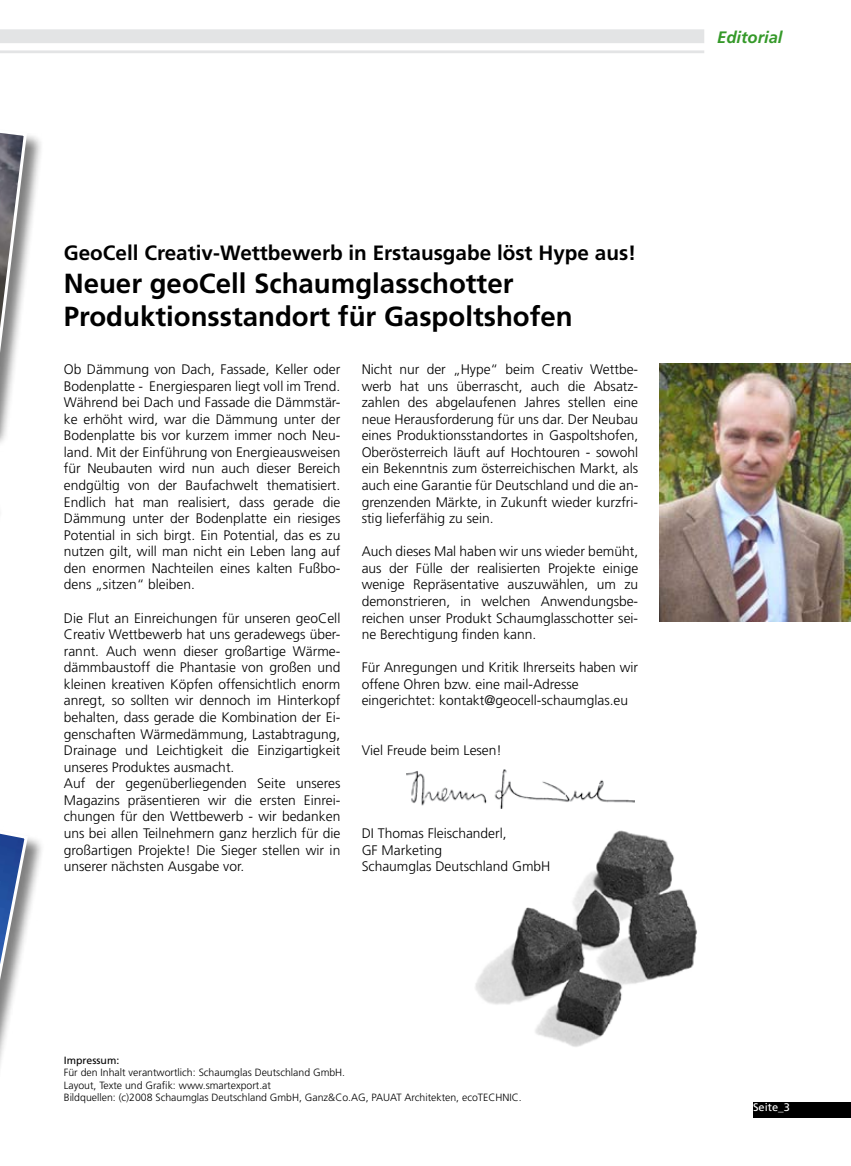
<style>
.page{position:relative;width:851px;height:1166px;background:#fff}
.page>*{position:absolute;margin:0;border:0;box-sizing:border-box;transform-origin:0 0}
.t1{font:700 27.6px/33.2px "Frutiger";color:#000}
.t2{font:700 20.7px "Frutiger";color:#000}
.t3{font:italic 700 16.5px "Frutiger";color:#359929}
.t4{font:300 13.8px/16.5px "Frutiger";color:#000;text-align:justify}
.t5{font:11.1px "Frutiger";color:#fff}
.t6{font:300 10.5px/12.6px "Frutiger";color:#000}
.t7{font:10.5px "Frutiger";color:#000}
</style>
<div class="page">
<img style="left:475px;top:830px;width:222px;height:217px">
<div style="left:753px;top:1101px;width:97px;height:16px;background:#000"></div>
<hr style="left:0;top:50px;width:704px;height:3px;background:#e3e4e5">
<div style="left:0;top:29px;width:704px;height:14px;background:#e3e4e5"></div>
<img style="left:406px;top:769px;width:228px;height:39px">
<img style="left:659px;top:364px;width:191px;height:257px">
<div style="left:0;top:84px;width:52px;height:369px;background:#000;opacity:.5"></div>
<svg style="left:0;top:84px;width:29px;height:347px"></svg>
<svg style="left:0;top:836px;width:30px;height:229px"></svg>
<div style="left:0;top:305px;width:12px;height:564px;background:#000;opacity:.5"></div>
<p class="t3" style="left:717px;top:27px;width:67px">Editorial</p>
<h2 class="t2" style="left:64px;top:240px;width:574px">GeoCell Creativ-Wettbewerb in Erstausgabe löst Hype aus!</h2>
<h1 class="t1" style="left:64px;top:266px;width:510px">Neuer geoCell Schaumglasschotter<br>Produktionsstandort für Gaspoltshofen</h1>
<p class="t4" style="left:361px;top:361px;width:278px">Nicht nur der „Hype“ beim Creativ Wettbe&shy;werb hat uns überrascht, auch die Absatz&shy;zahlen des abgelaufenen Jahres stellen eine neue Herausforderung für uns dar. Der Neubau eines Produktionsstandortes in Gaspoltshofen, Oberösterreich läuft auf Hochtouren - sowohl ein Bekenntnis zum österreichischen Markt, als auch eine Garantie für Deutschland und die an&shy;grenzenden Märkte, in Zukunft wieder kurzfri&shy;stig lieferfähig zu sein.</p>
<p class="t4" style="left:361px;top:543px;width:278px">Auch dieses Mal haben wir uns wieder bemüht, aus der Fülle der realisierten Projekte einige wenige Repräsentative auszuwählen, um zu demonstrieren, in welchen Anwendungsbe&shy;reichen unser Produkt Schaumglasschotter sei&shy;ne Berechtigung finden kann.</p>
<p class="t4" style="left:361px;top:659px;width:278px;text-align:left">Für Anregungen und Kritik Ihrerseits haben wir offene Ohren bzw. eine mail-Adresse eingerichtet: kontakt@geocell-schaumglas.eu</p>
<p class="t4" style="left:361px;top:741px;width:142px">Viel Freude beim Lesen!</p>
<p class="t4" style="left:64px;top:361px;width:278px">Ob Dämmung von Dach, Fassade, Keller oder Bodenplatte - Energiesparen liegt voll im Trend.<br>Während bei Dach und Fassade die Dämmstär&shy;ke erhöht wird, war die Dämmung unter der Bodenplatte bis vor kurzem immer noch Neu&shy;land. Mit der Einführung von Energieausweisen für Neubauten wird nun auch dieser Bereich endgültig von der Baufachwelt thematisiert.<br>Endlich hat man realisiert, dass gerade die Dämmung unter der Bodenplatte ein riesiges Potential in sich birgt. Ein Potential, das es zu nutzen gilt, will man nicht ein Leben lang auf den enormen Nachteilen eines kalten Fußbo&shy;dens „sitzen“ bleiben.</p>
<p class="t4" style="left:64px;top:609px;width:278px;text-align:left">Die Flut an Einreichungen für unseren geoCell Creativ Wettbewerb hat uns geradewegs über&shy;rannt. Auch wenn dieser großartige Wärme&shy;dämmbaustoff die Phantasie von großen und kleinen kreativen Köpfen offensichtlich enorm anregt, so sollten wir dennoch im Hinterkopf behalten, dass gerade die Kombination der Ei&shy;genschaften Wärmedämmung, Lastabtragung, Drainage und Leichtigkeit die Einzigartigkeit unseres Produktes ausmacht.<br>Auf der gegenüberliegenden Seite unseres Magazins präsentieren wir die ersten Einrei&shy;chungen für den Wettbewerb - wir bedanken uns bei allen Teilnehmern ganz herzlich für die großartigen Projekte! Die Sieger stellen wir in unserer nächsten Ausgabe vor.</p>
<p class="t4" style="left:361px;top:824px;width:190px;text-align:left">DI Thomas Fleischanderl,<br>GF Marketing<br>Schaumglas Deutschland GmbH</p>
<p class="t7" style="left:64px;top:1053px;width:57px">Impressum:</p>
<p class="t6" style="left:64px;top:1065px;width:459px">Für den Inhalt verantwortlich: Schaumglas Deutschland GmbH.<br>Layout, Texte und Grafik: www.smartexport.at<br>Bildquellen: (c)2008 Schaumglas Deutschland GmbH, Ganz&amp;Co.AG, PAUAT Architekten, ecoTECHNIC.</p>
<p class="t5" style="left:753px;top:1099px;width:38px">Seite_3</p>
</div>
